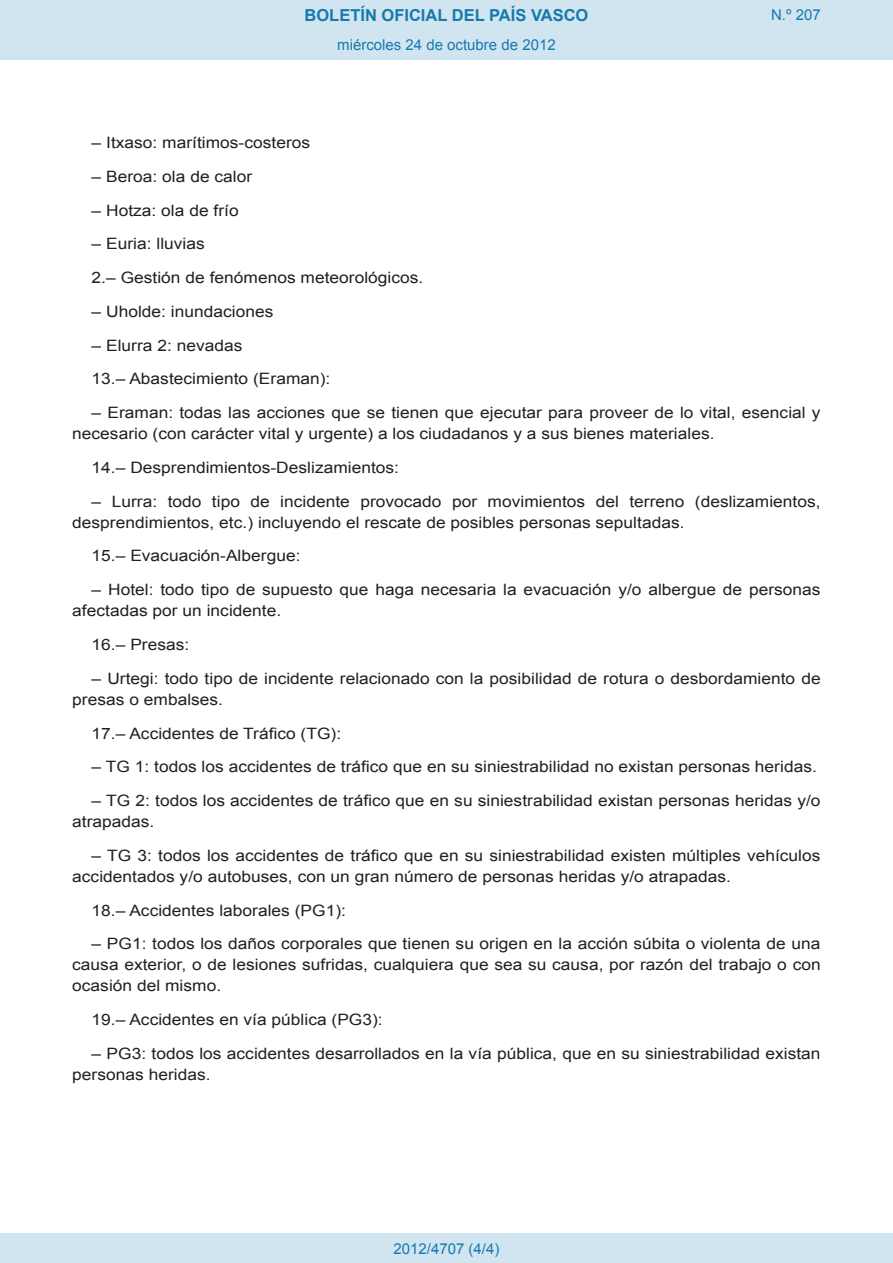
<style>
.page{position:relative;width:893px;height:1263px;background:#fff}
.page>*{position:absolute;margin:0;border:0;box-sizing:border-box;transform-origin:0 0}
.t1{font:700 16.5px "Arial";color:#1879ad}
.BOPVDetalle{font:15.6px/21px "Arial";color:#231f20;scale:1.11 1}
.Paginacion_Centro{font:15px "Arial";color:#1879ad}
</style>
<div class="page">
<div style="left:0;top:0;width:893px;height:60px;background:#d0e5f0"></div>
<div style="left:0;top:1233px;width:893px;height:30px;background:#d0e5f0"></div>
<p class="t1" style="left:305px;top:4px;width:285px">BOLETÍN OFICIAL DEL PAÍS VASCO</p>
<p class="Paginacion_Centro" style="left:337px;top:35px;width:220px">miércoles 24 de octubre de 2012</p>
<p class="Paginacion_Centro" style="left:771px;top:5px;width:51px">N.º 207</p>
<p class="BOPVDetalle" style="left:92px;top:132px;width:198px">– Itxaso: marítimos-costeros</p>
<p class="BOPVDetalle" style="left:92px;top:166px;width:146px">– Beroa: ola de calor</p>
<p class="BOPVDetalle" style="left:92px;top:200px;width:134px">– Hotza: ola de frío</p>
<p class="BOPVDetalle" style="left:92px;top:234px;width:103px">– Euria: lluvias</p>
<p class="BOPVDetalle" style="left:92px;top:267px;width:300px">2.– Gestión de fenómenos meteorológicos.</p>
<p class="BOPVDetalle" style="left:92px;top:301px;width:165px">– Uholde: inundaciones</p>
<p class="BOPVDetalle" style="left:92px;top:335px;width:137px">– Elurra 2: nevadas</p>
<p class="BOPVDetalle" style="left:92px;top:369px;width:217px">13.– Abastecimiento (Eraman):</p>
<p class="BOPVDetalle" style="left:72px;top:402px;width:676px;text-indent:19px">– Eraman: todas las acciones que se tienen que ejecutar para proveer de lo vital, esencial y necesario (con carácter vital y urgente) a los ciudadanos y a sus bienes materiales.</p>
<p class="BOPVDetalle" style="left:92px;top:457px;width:278px">14.– Desprendimientos-Deslizamientos:</p>
<p class="BOPVDetalle" style="left:72px;top:491px;width:676px;text-indent:19px">– Lurra: todo tipo de incidente provocado por movimientos del terreno (deslizamientos, desprendimientos, etc.) incluyendo el rescate de posibles personas sepultadas.</p>
<p class="BOPVDetalle" style="left:92px;top:546px;width:190px">15.– Evacuación-Albergue:</p>
<p class="BOPVDetalle" style="left:72px;top:579px;width:676px;text-indent:19px">– Hotel: todo tipo de supuesto que haga necesaria la evacuación y/o albergue de personas afectadas por un incidente.</p>
<p class="BOPVDetalle" style="left:92px;top:634px;width:89px">16.– Presas:</p>
<p class="BOPVDetalle" style="left:72px;top:668px;width:676px;text-indent:19px">– Urtegi: todo tipo de incidente relacionado con la posibilidad de rotura o desbordamiento de presas o embalses.</p>
<p class="BOPVDetalle" style="left:92px;top:723px;width:226px">17.– Accidentes de Tráfico (TG):</p>
<p class="BOPVDetalle" style="left:92px;top:756px;width:655px">– TG 1: todos los accidentes de tráfico que en su siniestrabilidad no existan personas heridas.</p>
<p class="BOPVDetalle" style="left:72px;top:790px;width:676px;text-indent:19px">– TG 2: todos los accidentes de tráfico que en su siniestrabilidad existan personas heridas y/o atrapadas.</p>
<p class="BOPVDetalle" style="left:72px;top:845px;width:676px;text-indent:19px">– TG 3: todos los accidentes de tráfico que en su siniestrabilidad existen múltiples vehículos accidentados y/o autobuses, con un gran número de personas heridas y/o atrapadas.</p>
<p class="BOPVDetalle" style="left:92px;top:900px;width:231px">18.– Accidentes laborales (PG1):</p>
<p class="BOPVDetalle" style="left:72px;top:933px;width:676px;text-align:justify;text-indent:19px">– PG1: todos los daños corporales que tienen su origen en la acción súbita o violenta de una causa exterior, o de lesiones sufridas, cualquiera que sea su causa, por razón del trabajo o con ocasión del mismo.</p>
<p class="BOPVDetalle" style="left:92px;top:1009px;width:264px">19.– Accidentes en vía pública (PG3):</p>
<p class="BOPVDetalle" style="left:72px;top:1043px;width:676px;text-indent:19px">– PG3: todos los accidentes desarrollados en la vía pública, que en su siniestrabilidad existan personas heridas.</p>
<p class="Paginacion_Centro" style="left:393px;top:1238px;width:107px">2012/4707 (4/4)</p>
</div>
